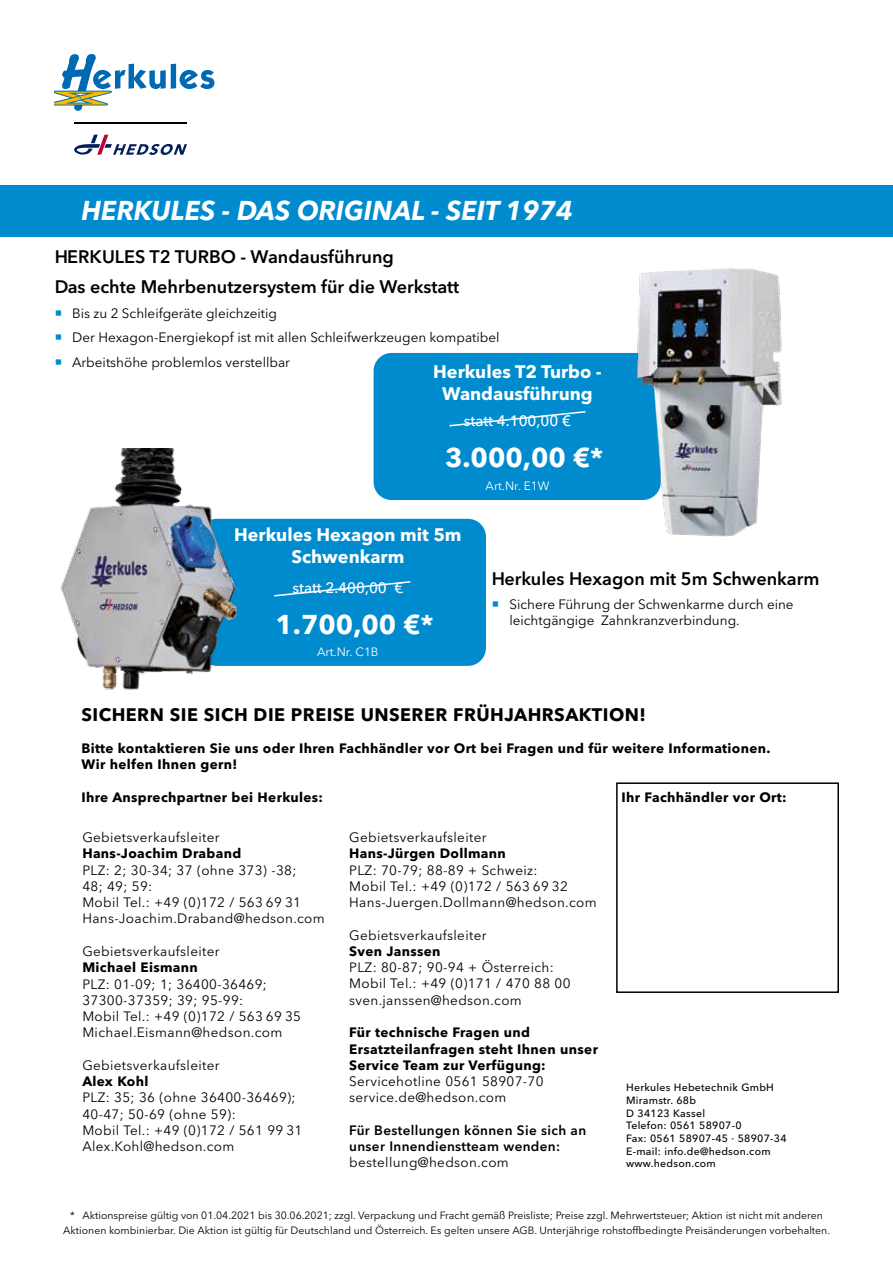
<style>
.page{position:relative;width:893px;height:1263px;background:#fff}
.page>*{position:absolute;margin:0;border:0;box-sizing:border-box;transform-origin:0 0}
.t1{font:italic 700 27px "Avenir Next LT Pro";color:#fff}
.t2{font:700 27px "Avenir Next LT Pro";color:#fff}
.t3{font:600 18px/30.2px "Avenir Next LT Pro";color:#000}
.t4{font:700 18px/21.6px "Avenir Next LT Pro";color:#fff;text-align:center}
.t5{font:700 18px "Avenir Next LT Pro";letter-spacing:.025em;color:#000}
.t6{font:500 15px "Avenir Next LT Pro";color:#fff}
.t7{font:13.5px/16.2px "Avenir Next LT Pro";letter-spacing:.025em;color:#000}
.t8{font:700 13.5px/16.2px "Avenir Next LT Pro";letter-spacing:.025em;color:#000}
.t9{font:13.5px/24.8px "Avenir Next LT Pro";color:#000}
.t10{font:600 13.5px/16.2px "Avenir Next LT Pro";letter-spacing:.025em;color:#000}
.t11{font:12px "Avenir Next LT Pro";color:#fff}
.t12{font:10.5px/15px "Avenir Next LT Pro";color:#000;text-align:center}
.t13{font:500 10.5px/12.6px "Avenir Next LT Pro";letter-spacing:.025em;color:#000}
</style>
<div class="page">
<svg style="left:74px;top:135px;width:113px;height:20px"></svg>
<svg style="left:54px;top:54px;width:160px;height:57px"></svg>
<hr style="left:74px;top:122px;width:113px;height:1px;background:#010202">
<div style="left:0;top:185px;width:893px;height:51px;background:#008bce"></div>
<div style="left:374px;top:353px;width:287px;height:147px;background:#008bce;border-radius:18px"></div>
<img style="left:618px;top:268px;width:164px;height:269px">
<div style="left:199px;top:519px;width:287px;height:147px;background:#008bce;border-radius:18px"></div>
<img style="left:60px;top:449px;width:184px;height:241px">
<div style="left:616px;top:782px;width:223px;height:211px;border:2px solid #000"></div>
<svg style="left:449px;top:411px;width:137px;height:16px"></svg>
<svg style="left:274px;top:581px;width:137px;height:16px"></svg>
<h1 class="t1" style="left:81px;top:194px;width:493px">HERKULES - DAS ORIGINAL - SEIT 1974</h1>
<h2 class="t3" style="left:54px;top:241px;width:407px">HERKULES T2 TURBO - Wandausführung<br>Das echte Mehrbenutzersystem für die Werkstatt</h2>
<p class="t9" style="left:72px;top:301px;width:429px">Bis zu 2 Schleifgeräte gleichzeitig<br>Der Hexagon-Energiekopf ist mit allen Schleifwerkzeugen kompatibel<br>Arbeitshöhe problemlos verstellbar</p>
<h2 class="t4" style="left:433px;top:361px;width:170px">Herkules T2 Turbo -<br>Wandausführung</h2>
<p class="t6" style="left:464px;top:412px;width:108px">statt 4.100,00 €</p>
<h1 class="t2" style="left:445px;top:441px;width:160px">3.000,00 €*</h1>
<p class="t11" style="left:486px;top:479px;width:65px">Art.Nr. E1W</p>
<h2 class="t4" style="left:234px;top:524px;width:229px">Herkules Hexagon mit 5m<br>Schwenkarm</h2>
<p class="t6" style="left:292px;top:578px;width:112px">statt 2.400,00 €</p>
<h1 class="t2" style="left:275px;top:607px;width:160px">1.700,00 €*</h1>
<p class="t11" style="left:317px;top:645px;width:63px">Art.Nr. C1B</p>
<h2 class="t3" style="left:491px;top:563px;width:330px">Herkules Hexagon mit 5m Schwenkarm</h2>
<p class="t9" style="left:509px;top:596px;width:286px;line-height:16.2px">Sichere Führung der Schwenkarme durch eine leichtgängige Zahnkranzverbindung.</p>
<h2 class="t5" style="left:81px;top:703px;width:566px">SICHERN SIE SICH DIE PREISE UNSERER FRÜHJAHRSAKTION!</h2>
<p class="t8" style="left:81px;top:740px;width:691px">Bitte kontaktieren Sie uns oder Ihren Fachhändler vor Ort bei Fragen und für weitere Informationen.<br>Wir helfen Ihnen gern!</p>
<p class="t8" style="left:81px;top:789px;width:243px">Ihre Ansprechpartner bei Herkules:</p>
<p class="t8" style="left:621px;top:789px;width:167px">Ihr Fachhändler vor Ort:</p>
<p class="t7" style="left:82px;top:829px;width:139px">Gebietsverkaufsleiter</p>
<p class="t8" style="left:82px;top:845px;width:160px">Hans-Joachim Draband</p>
<p class="t7" style="left:82px;top:862px;width:244px">PLZ: 2; 30-34; 37 (ohne 373) -38;<br>48; 49; 59:<br>Mobil Tel.: +49 (0)172 / 563 69 31<br>Hans-Joachim.Draband@hedson.com</p>
<p class="t7" style="left:82px;top:943px;width:139px">Gebietsverkaufsleiter</p>
<p class="t8" style="left:82px;top:959px;width:117px">Michael Eismann</p>
<p class="t7" style="left:82px;top:976px;width:220px">PLZ: 01-09; 1; 36400-36469;<br>37300-37359; 39; 95-99:<br>Mobil Tel.: +49 (0)172 / 563 69 35<br>Michael.Eismann@hedson.com</p>
<p class="t7" style="left:82px;top:1057px;width:139px">Gebietsverkaufsleiter</p>
<p class="t8" style="left:82px;top:1073px;width:68px">Alex Kohl</p>
<p class="t7" style="left:82px;top:1089px;width:221px">PLZ: 35; 36 (ohne 36400-36469);<br>40-47; 50-69 (ohne 59):<br>Mobil Tel.: +49 (0)172 / 561 99 31<br>Alex.Kohl@hedson.com</p>
<p class="t7" style="left:349px;top:829px;width:139px">Gebietsverkaufsleiter</p>
<p class="t8" style="left:349px;top:845px;width:158px">Hans-Jürgen Dollmann</p>
<p class="t7" style="left:349px;top:862px;width:249px">PLZ: 70-79; 88-89 + Schweiz:<br>Mobil Tel.: +49 (0)172 / 563 69 32<br>Hans-Juergen.Dollmann@hedson.com</p>
<p class="t7" style="left:349px;top:927px;width:139px">Gebietsverkaufsleiter</p>
<p class="t8" style="left:349px;top:943px;width:93px">Sven Janssen</p>
<p class="t7" style="left:349px;top:959px;width:223px">PLZ: 80-87; 90-94 + Österreich:<br>Mobil Tel.: +49 (0)171 / 470 88 00 sven.janssen@hedson.com</p>
<p class="t8" style="left:349px;top:1024px;width:250px">Für technische Fragen und<br>Ersatzteilanfragen steht Ihnen unser<br>Service Team zur Verfügung:</p>
<p class="t7" style="left:349px;top:1073px;width:196px">Servicehotline 0561 58907-70 service.de@hedson.com</p>
<p class="t10" style="left:349px;top:1122px;width:238px">Für Bestellungen können Sie sich an unser Innendienstteam wenden:</p>
<p class="t7" style="left:349px;top:1154px;width:161px">bestellung@hedson.com</p>
<p class="t13" style="left:626px;top:1081px;width:162px">Herkules Hebetechnik GmbH<br>Miramstr. 68b<br>D 34123 Kassel<br>Telefon: 0561 58907-0<br>Fax: 0561 58907-45 · 58907-34<br>E-mail: info.de@hedson.com www.hedson.com</p>
<p class="t12" style="left:63px;top:1208px;width:768px">* Aktionspreise gültig von 01.04.2021 bis 30.06.2021; zzgl. Verpackung und Fracht gemäß Preisliste; Preise zzgl. Mehrwertsteuer; Aktion ist nicht mit anderen<br>Aktionen kombinierbar. Die Aktion ist gültig für Deutschland und Österreich. Es gelten unsere AGB. Unterjährige rohstoffbedingte Preisänderungen vorbehalten.</p>
</div>
